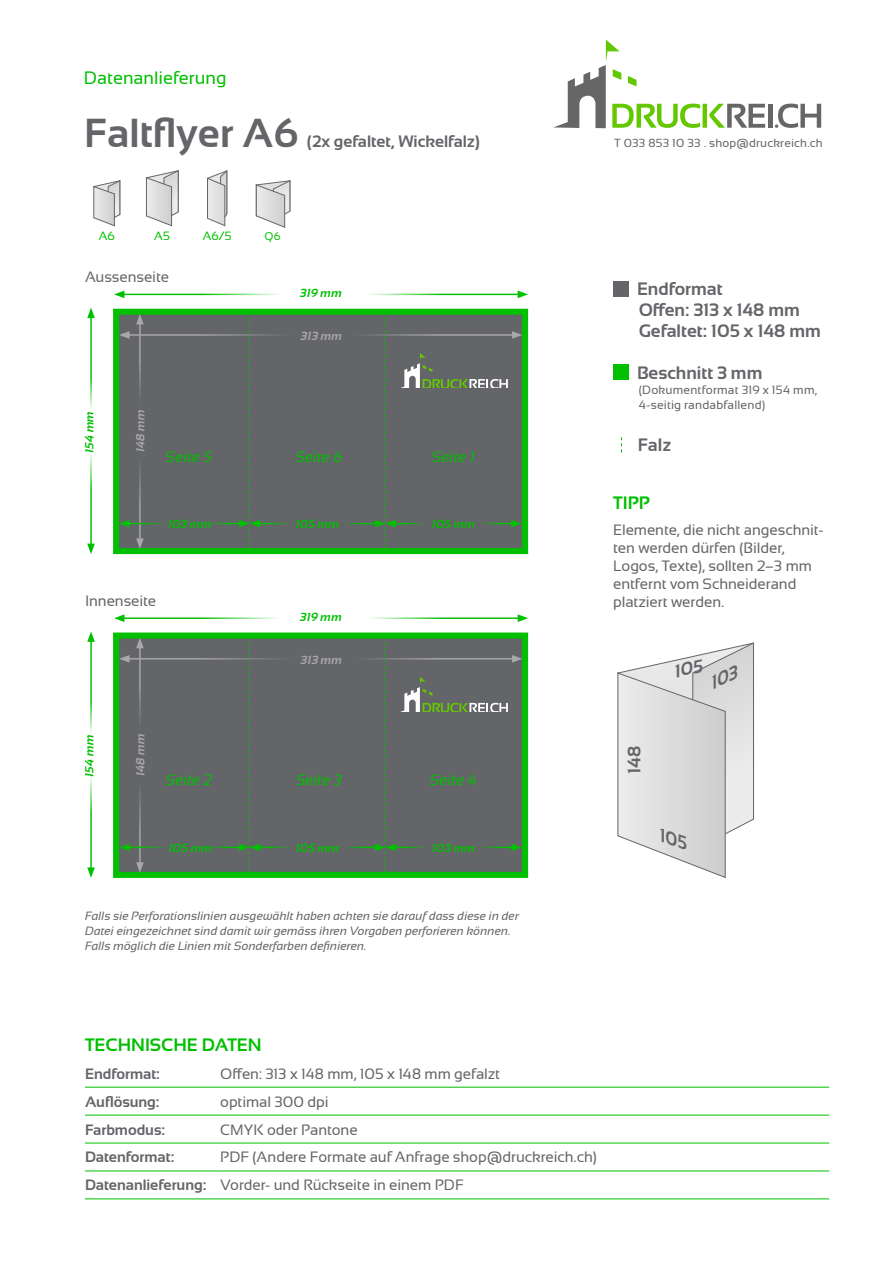
<style>
.page{position:relative;width:893px;height:1263px;background:#fff}
.page>*{position:absolute;margin:0;border:0;box-sizing:border-box;transform-origin:0 0}
.t1{font:700 40.5px "Sansation";color:#646569}
.t2{font:700 18px/21px "Sansation";color:#646569}
.t3{font:700 18px "Sansation";color:#00c000}
.t4{font:18px "Sansation";color:#00c000}
.t5{font:700 16.5px "Sansation";color:#646569}
.t6{font:15px/18px "Sansation";letter-spacing:-.005em;color:#646569}
.t7{font:700 15px "Sansation";letter-spacing:-.005em;color:#646569}
.t8{font:italic 15px "Sansation";letter-spacing:.005em;color:#00c000}
.t9{font:italic 12px/15px "Sansation";letter-spacing:.005em;color:#646569}
.t10{font:12px/15px "Sansation";letter-spacing:.015em;color:#646569}
.t11{font:12px "Sansation";color:#00c000}
.t12{font:italic 700 11.85px "Sansation";letter-spacing:.015em;color:#00c000}
.t13{font:italic 700 11.85px "Sansation";letter-spacing:.015em;color:#a8a8a9}
.t14{font:11.7px "Sansation";letter-spacing:.015em;color:#646569}
.t15{font:11.1px "Sansation";color:#00c000}
.s1{font-weight:700}
</style>
<div class="page">
<svg style="left:553px;top:40px;width:212px;height:88px"></svg>
<div style="left:768px;top:104px;width:5px;height:24px;background:#666"></div>
<svg style="left:775px;top:104px;width:46px;height:24px"></svg>
<svg style="left:85px;top:1086px;width:744px;height:85px"></svg>
<hr style="left:85px;top:1087px;width:135px;height:1px;background:#00c000">
<hr style="left:220px;top:1087px;width:609px;height:1px;background:#00c000">
<hr style="left:85px;top:1115px;width:135px;height:1px;background:#00c000">
<hr style="left:220px;top:1115px;width:609px;height:1px;background:#00c000">
<hr style="left:85px;top:1143px;width:135px;height:1px;background:#00c000">
<hr style="left:220px;top:1143px;width:609px;height:1px;background:#00c000">
<hr style="left:85px;top:1171px;width:135px;height:1px;background:#00c000">
<hr style="left:220px;top:1171px;width:609px;height:1px;background:#00c000">
<hr style="left:85px;top:1198px;width:135px;height:1px;background:#00c000">
<hr style="left:220px;top:1198px;width:609px;height:1px;background:#00c000">
<div style="left:613px;top:281px;width:16px;height:16px;background:#646569"></div>
<div style="left:613px;top:364px;width:16px;height:16px;background:#00c000"></div>
<div style="left:113px;top:309px;width:415px;height:245px;background:#646569;border:6px solid #00c000"></div>
<hr style="left:139px;top:454px;width:2px;height:87px;background:#a8a8a9">
<svg style="left:136px;top:538px;width:8px;height:11px"></svg>
<hr style="left:139px;top:322px;width:2px;height:87px;background:#a8a8a9">
<svg style="left:136px;top:314px;width:8px;height:10px"></svg>
<hr style="left:122px;top:294px;width:174px;height:1px;background:#00c000">
<svg style="left:114px;top:291px;width:10px;height:7px"></svg>
<hr style="left:347px;top:294px;width:173px;height:1px;background:#00c000">
<svg style="left:518px;top:291px;width:10px;height:7px"></svg>
<hr style="left:90px;top:446px;width:2px;height:100px;background:#00c000">
<svg style="left:87px;top:544px;width:8px;height:10px"></svg>
<hr style="left:90px;top:316px;width:2px;height:101px;background:#00c000">
<svg style="left:87px;top:308px;width:8px;height:10px"></svg>
<hr style="left:127px;top:334px;width:171px;height:2px;background:#a8a8a9">
<svg style="left:119px;top:331px;width:11px;height:8px"></svg>
<hr style="left:344px;top:334px;width:170px;height:2px;background:#a8a8a9">
<hr style="left:127px;top:523px;width:43px;height:1px;background:#00c000">
<svg style="left:119px;top:520px;width:11px;height:7px"></svg>
<hr style="left:203px;top:523px;width:38px;height:1px;background:#00c000">
<hr style="left:258px;top:523px;width:35px;height:1px;background:#00c000">
<svg style="left:239px;top:312px;width:21px;height:236px"></svg>
<hr style="left:339px;top:523px;width:38px;height:1px;background:#00c000">
<svg style="left:375px;top:312px;width:147px;height:236px"></svg>
<div style="left:113px;top:632px;width:415px;height:246px;background:#646569;border:6px solid #00c000"></div>
<hr style="left:139px;top:778px;width:2px;height:87px;background:#a8a8a9">
<svg style="left:136px;top:862px;width:8px;height:11px"></svg>
<hr style="left:139px;top:646px;width:2px;height:86px;background:#a8a8a9">
<svg style="left:136px;top:638px;width:8px;height:10px"></svg>
<hr style="left:122px;top:617px;width:174px;height:2px;background:#00c000">
<svg style="left:114px;top:614px;width:10px;height:8px"></svg>
<hr style="left:347px;top:617px;width:173px;height:2px;background:#00c000">
<svg style="left:518px;top:614px;width:10px;height:8px"></svg>
<hr style="left:90px;top:770px;width:2px;height:100px;background:#00c000">
<svg style="left:87px;top:867px;width:8px;height:11px"></svg>
<hr style="left:90px;top:639px;width:2px;height:101px;background:#00c000">
<svg style="left:87px;top:631px;width:8px;height:11px"></svg>
<hr style="left:127px;top:658px;width:171px;height:1px;background:#a8a8a9">
<svg style="left:119px;top:655px;width:11px;height:8px"></svg>
<hr style="left:344px;top:658px;width:170px;height:1px;background:#a8a8a9">
<hr style="left:127px;top:847px;width:43px;height:1px;background:#00c000">
<svg style="left:119px;top:843px;width:11px;height:8px"></svg>
<hr style="left:203px;top:847px;width:38px;height:1px;background:#00c000">
<hr style="left:258px;top:847px;width:35px;height:1px;background:#00c000">
<svg style="left:239px;top:636px;width:21px;height:235px"></svg>
<hr style="left:339px;top:847px;width:38px;height:1px;background:#00c000">
<svg style="left:375px;top:636px;width:147px;height:235px"></svg>
<svg style="left:207px;top:170px;width:20px;height:56px"></svg>
<svg style="left:93px;top:180px;width:27px;height:46px"></svg>
<svg style="left:146px;top:170px;width:33px;height:56px"></svg>
<svg style="left:256px;top:180px;width:34px;height:48px"></svg>
<svg style="left:617px;top:642px;width:137px;height:236px"></svg>
<p class="t4" style="left:84px;top:68px;width:144px">Datenanlieferung</p>
<h1 class="t1" style="left:84px;top:110px;width:215px">Faltflyer A6</h1>
<p class="t5" style="left:307px;top:132px;width:175px">(2x gefaltet, Wickelfalz)</p>
<p class="t11" style="left:99px;top:229px;width:18px">A6</p>
<p class="t11" style="left:154px;top:229px;width:17px">A5</p>
<p class="t11" style="left:203px;top:229px;width:31px">A6/5</p>
<p class="t15" style="left:264px;top:230px;width:18px">Q6</p>
<p class="t6" style="left:85px;top:268px;width:85px">Aussenseite</p>
<p class="t12" style="left:300px;top:286px;width:43px">319 mm</p>
<p class="t13" style="left:301px;top:329px;width:43px">313 mm</p>
<p class="t12" style="left:83px;top:453px;width:43px;rotate:-90deg">154 mm</p>
<p class="t13" style="left:134px;top:452px;width:44px;rotate:-90deg">148 mm</p>
<p class="t8" style="left:166px;top:448px;width:48px">Seite 5</p>
<p class="t8" style="left:296px;top:448px;width:49px">Seite 6</p>
<p class="t8" style="left:432px;top:448px;width:44px">Seite 1</p>
<p class="t12" style="left:168px;top:517px;width:44px">103 mm</p>
<p class="t12" style="left:296px;top:517px;width:45px">105 mm</p>
<p class="t12" style="left:432px;top:517px;width:45px">105 mm</p>
<p class="t6" style="left:85px;top:592px;width:73px">Innenseite</p>
<p class="t12" style="left:300px;top:610px;width:43px">319 mm</p>
<p class="t13" style="left:301px;top:653px;width:43px">313 mm</p>
<p class="t12" style="left:83px;top:777px;width:43px;rotate:-90deg">154 mm</p>
<p class="t13" style="left:134px;top:776px;width:44px;rotate:-90deg">148 mm</p>
<p class="t8" style="left:166px;top:772px;width:48px">Seite 2</p>
<p class="t8" style="left:296px;top:772px;width:48px">Seite 3</p>
<p class="t8" style="left:430px;top:772px;width:48px">Seite 4</p>
<p class="t12" style="left:169px;top:841px;width:45px">105 mm</p>
<p class="t12" style="left:296px;top:841px;width:45px">105 mm</p>
<p class="t12" style="left:432px;top:841px;width:44px">103 mm</p>
<p class="t9" style="left:85px;top:909px;width:436px">Falls sie Perforationslinien ausgewählt haben achten sie darauf dass diese in der<br>Datei eingezeichnet sind damit wir gemäss ihren Vorgaben perforieren können.<br>Falls möglich die Linien mit Sonderfarben definieren.</p>
<p class="t14" style="left:614px;top:136px;width:210px">T 033 853 10 33 . shop@druckreich.ch</p>
<p class="t2" style="left:637px;top:278px;width:185px">Endformat<br>Offen: 313 x 148 mm<br>Gefaltet: 105 x 148 mm</p>
<p class="t2" style="left:637px;top:362px;width:127px">Beschnitt 3 mm</p>
<p class="t10" style="left:639px;top:382px;width:180px">(Dokumentformat 319 x 154 mm,<br>4-seitig randabfallend)</p>
<p class="t2" style="left:638px;top:435px;width:35px">Falz</p>
<p class="t3" style="left:613px;top:493px;width:38px">TIPP</p>
<p class="t6" style="left:613px;top:521px;width:212px">Elemente, die nicht angeschnit&shy;ten werden dürfen (Bilder,<br>Logos, Texte), sollten 2–3 mm entfernt vom Schneiderand platziert werden.</p>
<p class="t2" style="left:624px;top:774px;width:30px;rotate:-90deg">148</p>
<p class="t3" style="left:85px;top:1034px;width:178px">TECHNISCHE DATEN</p>
<p class="t7" style="left:85px;top:1065px;width:76px">Endformat:</p>
<p class="t6" style="left:220px;top:1064px;width:281px">Offen: 313 x 148 mm, 105 x 148 mm gefalzt</p>
<p class="t7" style="left:85px;top:1093px;width:76px">Auflösung:</p>
<p class="t6" style="left:220px;top:1092px;width:110px">optimal 300 dpi</p>
<p class="t7" style="left:85px;top:1121px;width:82px">Farbmodus:</p>
<p class="t6" style="left:220px;top:1120px;width:139px">CMYK oder Pantone</p>
<p class="t7" style="left:85px;top:1149px;width:91px">Datenformat:</p>
<p class="t6" style="left:85px;top:1143px;width:513px;line-height:27.9px;text-indent:135px">PDF (Andere Formate auf Anfrage shop@druckreich.ch)<br><span class="s1">Datenanlieferung:</span> Vorder- und Rückseite in einem PDF</p>
</div>
